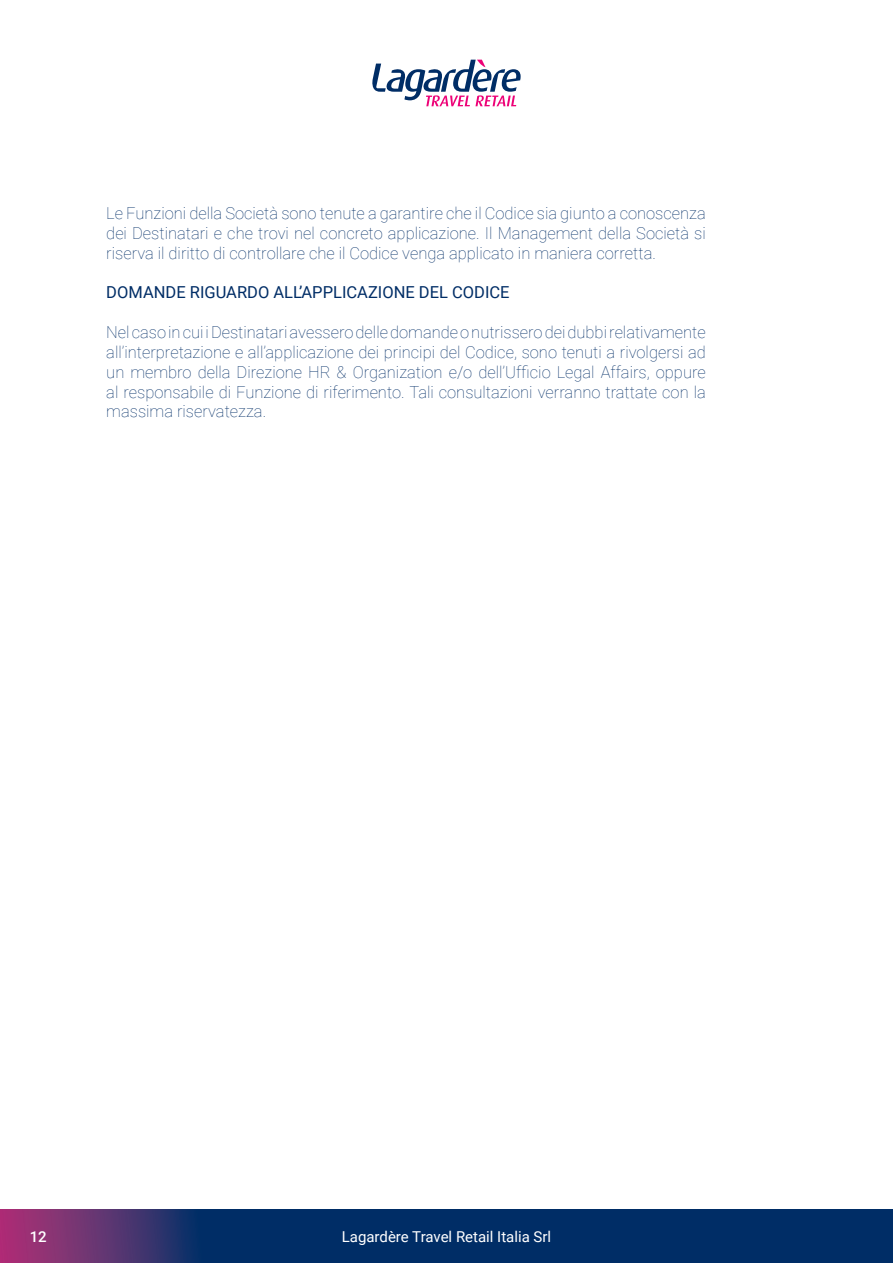
<style>
.page{position:relative;width:893px;height:1263px;background:#fff}
.page>*{position:absolute;margin:0;border:0;box-sizing:border-box;transform-origin:0 0}
.t1{font:100 16.5px/19.8px "Roboto";color:#002d66;text-align:justify}
.t2{font:16.5px "Roboto";color:#002d66}
.t3{font:15px "Roboto";color:#fff}
.t4{font:500 15px "Roboto";color:#fff}
</style>
<div class="page">
<svg style="left:0;top:1210px;width:893px;height:53px;background:#152e68"></svg>
<svg style="left:372px;top:60px;width:149px;height:46px"></svg>
<p class="t1" style="left:106px;top:203px;width:601px">Le Funzioni della Società sono tenute a garantire che il Codice sia giunto a conoscenza dei Destinatari e che trovi nel concreto applicazione. Il Management della Società si riserva il diritto di controllare che il Codice venga applicato in maniera corretta.</p>
<p class="t2" style="left:106px;top:281px;width:405px">DOMANDE RIGUARDO ALL’APPLICAZIONE DEL CODICE</p>
<p class="t1" style="left:106px;top:322px;width:601px">Nel caso in cui i Destinatari avessero delle domande o nutrissero dei dubbi relativamente all’interpretazione e all’applicazione dei principi del Codice, sono tenuti a rivolgersi ad un membro della Direzione HR &amp; Organization e/o dell’Ufficio Legal Affairs, oppure al responsabile di Funzione di riferimento. Tali consultazioni verranno trattate con la massima riservatezza.</p>
<p class="t4" style="left:30px;top:1226px;width:19px">12</p>
<p class="t3" style="left:342px;top:1226px;width:211px">Lagardère Travel Retail Italia Srl</p>
</div>
